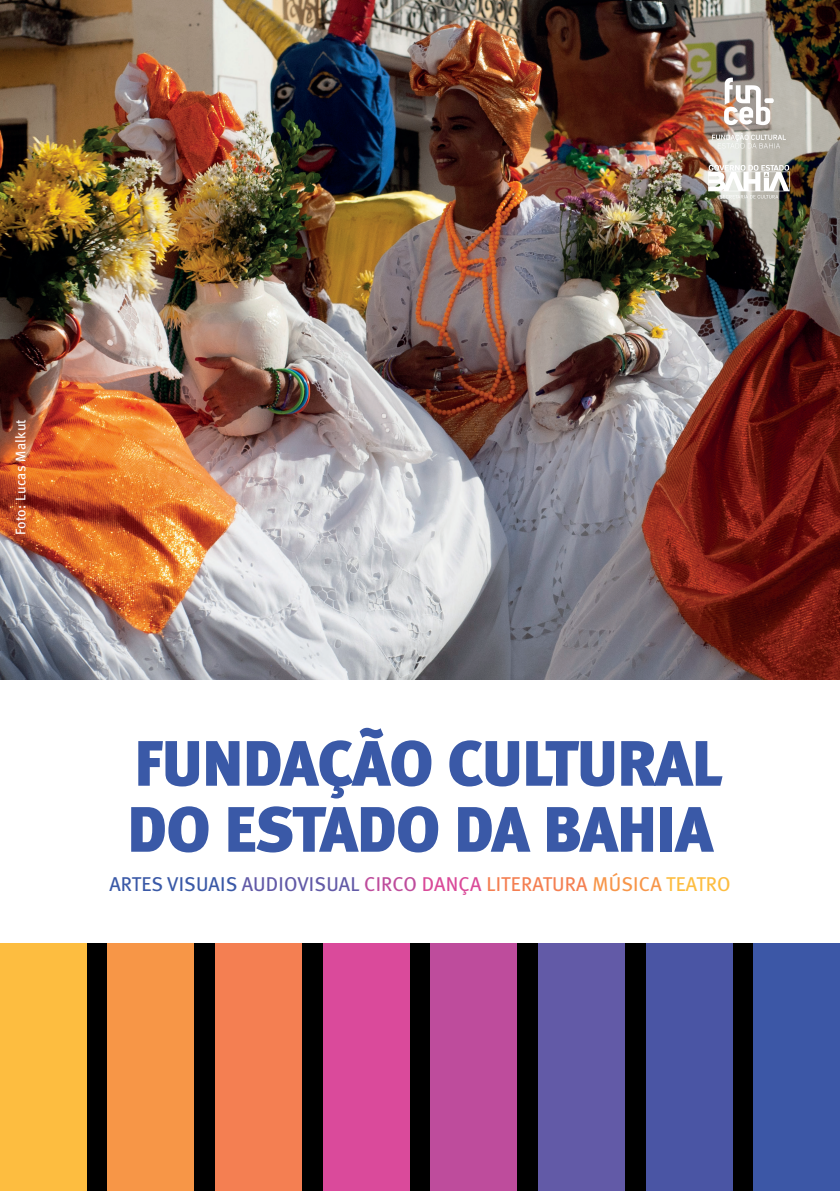
<style>
.page{position:relative;width:840px;height:1191px;background:#fff}
.page>*{position:absolute;margin:0;border:0;box-sizing:border-box;transform-origin:0 0}
.t1{font:64px/66px "Meta Black Lf Caps";letter-spacing:-.025em;color:#3a59a7}
.t2{font:20px "Meta Book LF";letter-spacing:.01em;color:#3a59a7}
.t3{font:14px "Meta Book LF";letter-spacing:.02em;color:#fff}
.s1{color:#625aa7}
.s2{color:#be4c9c}
.s3{color:#da4a99}
.s4{color:#f47f52}
.s5{color:#f7964a}
.s6{color:#fdbd40}
</style>
<div class="page">
<div style="left:0;top:0;width:839px;height:1191px;background:#000"></div>
<img style="left:0;top:0;width:839px;height:680px">
<div style="left:753px;top:943px;width:86px;height:248px;background:#3c57a6"></div>
<div style="left:323px;top:943px;width:86px;height:248px;background:#da4a9b"></div>
<div style="left:645px;top:943px;width:87px;height:248px;background:#4a55a4"></div>
<div style="left:215px;top:943px;width:86px;height:248px;background:#f47f52"></div>
<div style="left:538px;top:943px;width:86px;height:248px;background:#625aa7"></div>
<div style="left:108px;top:943px;width:86px;height:248px;background:#f79647"></div>
<div style="left:430px;top:943px;width:86px;height:248px;background:#be4c9c"></div>
<div style="left:0;top:943px;width:86px;height:248px;background:#fdbd40"></div>
<div style="left:0;top:680px;width:839px;height:263px;background:#fff"></div>
<svg style="left:723px;top:78px;width:50px;height:47px;background:#c8bfb9"></svg>
<svg style="left:711px;top:133px;width:74px;height:15px"></svg>
<svg style="left:707px;top:165px;width:82px;height:33px;background:#d1d0ca"></svg>
<p class="t3" style="left:12px;top:535px;width:118px;rotate:-90deg">Foto: Lucas Malkut</p>
<h1 class="t1" style="left:127px;top:730px;width:597px">FUNDAÇÃO CULTURAL<br>DO ESTADO DA BAHIA</h1>
<p class="t2" style="left:109px;top:872px;width:622px">ARTES VISUAIS <span class="s1">AUDIOVISUAL</span> <span class="s2">CIRCO</span> <span class="s3">DANÇA</span> <span class="s4">LITERATURA</span> <span class="s5">MÚSICA</span> <span class="s6">TEATRO</span></p>
</div>
